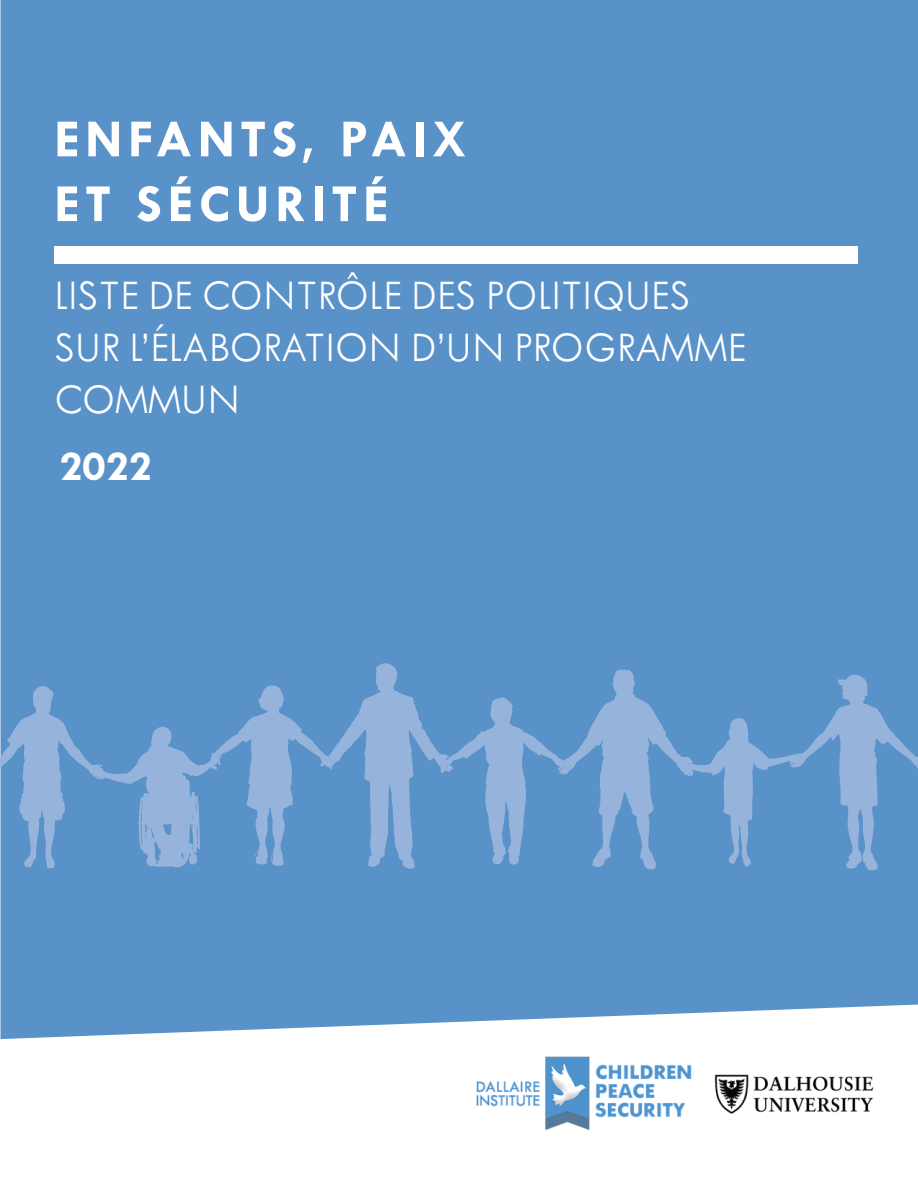
<style>
.page{position:relative;width:918px;height:1188px;background:#fff}
.page>*{position:absolute;margin:0;border:0;box-sizing:border-box;transform-origin:0 0}
.t1{font:700 54px "Tw Cen";letter-spacing:.1em;color:#fff}
.t2{font:300 43.5px "Tw Cen MT Std";color:#fff}
.t3{font:700 43.5px "Tw Cen MT Std";color:#fff}
</style>
<div class="page">
<div style="left:1px;top:0;width:917px;height:1039px;background:#5991c9"></div>
<img style="left:476px;top:1056px;width:398px;height:75px">
<svg style="left:0;top:663px;width:918px;height:207px;background:#6a9ace"></svg>
<div style="left:54px;top:246px;width:803px;height:18px;background:#fff"></div>
<p class="t1" style="left:54px;top:107px;width:414px">ENFANTS, PAIX</p>
<p class="t1" style="left:54px;top:172px;width:336px">ET SÉCURITÉ</p>
<p class="t2" style="left:54px;top:272px;width:638px">LISTE DE CONTRÔLE DES POLITIQUES</p>
<p class="t2" style="left:54px;top:324px;width:693px">SUR L’ÉLABORATION D’UN PROGRAMME</p>
<p class="t2" style="left:54px;top:376px;width:188px">COMMUN</p>
<p class="t3" style="left:60px;top:443px;width:94px">2022</p>
</div>
